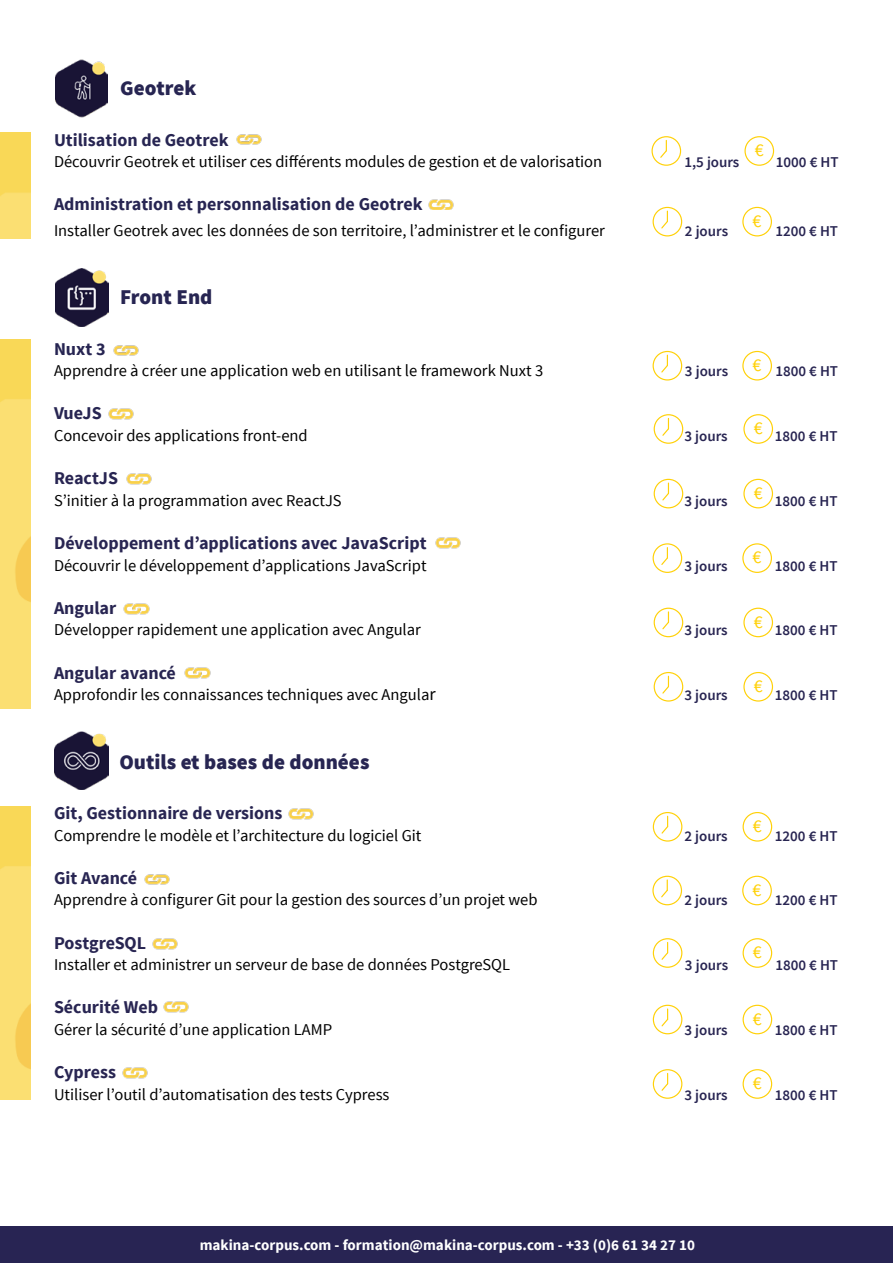
<style>
.page{position:relative;width:893px;height:1263px;background:#fff}
.page>*{position:absolute;margin:0;border:0;box-sizing:border-box;transform-origin:0 0}
.t1{font:900 21px "Source Sans Pro";color:#272552}
.t2{font:700 18px "Source Sans Pro";color:#282552}
.t3{font:700 18px "Source Sans Pro";color:#272552}
.t4{font:17.85px "Source Sans Pro";color:#ffd108}
.t5{font:16.5px "Source Sans Pro";color:#000}
.t6{font:600 15px "Source Sans Pro";color:#282552}
.t7{font:700 15px "Source Sans Pro";color:#fff}
.s1{font-size:18px}
</style>
<div class="page">
<div style="left:654px;top:414px;width:29px;height:30px;border:1px solid #ffd108;border-radius:50%"></div>
<svg style="left:662px;top:418px;width:8px;height:18px"></svg>
<div style="left:743px;top:414px;width:30px;height:30px;border:1px solid #ffd108;border-radius:50%"></div>
<div style="left:654px;top:479px;width:29px;height:29px;border:1px solid #ffd108;border-radius:50%"></div>
<svg style="left:662px;top:483px;width:8px;height:18px"></svg>
<div style="left:743px;top:479px;width:30px;height:29px;border:1px solid #ffd108;border-radius:50%"></div>
<div style="left:653px;top:543px;width:29px;height:30px;border:1px solid #ffd108;border-radius:50%"></div>
<svg style="left:661px;top:548px;width:7px;height:17px"></svg>
<div style="left:742px;top:543px;width:30px;height:30px;border:1px solid #ffd108;border-radius:50%"></div>
<div style="left:654px;top:608px;width:29px;height:29px;border:1px solid #ffd108;border-radius:50%"></div>
<svg style="left:662px;top:612px;width:8px;height:18px"></svg>
<div style="left:743px;top:608px;width:30px;height:29px;border:1px solid #ffd108;border-radius:50%"></div>
<div style="left:654px;top:672px;width:29px;height:30px;border:1px solid #ffd108;border-radius:50%"></div>
<svg style="left:662px;top:676px;width:8px;height:18px"></svg>
<div style="left:743px;top:672px;width:30px;height:30px;border:1px solid #ffd108;border-radius:50%"></div>
<img style="left:55px;top:269px;width:54px;height:57px">
<img style="left:0;top:340px;width:31px;height:368px">
<img style="left:0;top:807px;width:31px;height:292px">
<img style="left:109px;top:409px;width:25px;height:10px">
<img style="left:127px;top:474px;width:25px;height:11px">
<img style="left:435px;top:537px;width:26px;height:11px">
<img style="left:185px;top:668px;width:25px;height:11px">
<img style="left:124px;top:603px;width:25px;height:11px">
<div style="left:0;top:1227px;width:893px;height:36px;background:#282453"></div>
<div style="left:653px;top:351px;width:29px;height:29px;border:1px solid #ffd108;border-radius:50%"></div>
<svg style="left:661px;top:355px;width:7px;height:18px"></svg>
<div style="left:742px;top:351px;width:30px;height:29px;border:1px solid #ffd108;border-radius:50%"></div>
<div style="left:653px;top:812px;width:29px;height:30px;border:1px solid #ffd108;border-radius:50%"></div>
<svg style="left:661px;top:816px;width:8px;height:18px"></svg>
<div style="left:743px;top:812px;width:29px;height:30px;border:1px solid #ffd108;border-radius:50%"></div>
<div style="left:653px;top:938px;width:29px;height:30px;border:1px solid #ffd108;border-radius:50%"></div>
<svg style="left:661px;top:942px;width:8px;height:18px"></svg>
<div style="left:743px;top:938px;width:29px;height:30px;border:1px solid #ffd108;border-radius:50%"></div>
<div style="left:653px;top:1005px;width:29px;height:29px;border:1px solid #ffd108;border-radius:50%"></div>
<svg style="left:661px;top:1009px;width:8px;height:18px"></svg>
<div style="left:743px;top:1005px;width:29px;height:29px;border:1px solid #ffd108;border-radius:50%"></div>
<div style="left:653px;top:1069px;width:29px;height:30px;border:1px solid #ffd108;border-radius:50%"></div>
<svg style="left:661px;top:1073px;width:8px;height:18px"></svg>
<div style="left:743px;top:1069px;width:29px;height:30px;border:1px solid #ffd108;border-radius:50%"></div>
<img style="left:54px;top:731px;width:54px;height:58px">
<img style="left:289px;top:808px;width:25px;height:11px">
<img style="left:152px;top:938px;width:25px;height:11px">
<img style="left:163px;top:1002px;width:26px;height:11px">
<img style="left:122px;top:1067px;width:26px;height:11px">
<img style="left:0;top:133px;width:30px;height:105px">
<div style="left:653px;top:207px;width:29px;height:29px;border:1px solid #ffd108;border-radius:50%"></div>
<svg style="left:661px;top:211px;width:7px;height:18px"></svg>
<div style="left:742px;top:207px;width:30px;height:29px;border:1px solid #ffd108;border-radius:50%"></div>
<div style="left:651px;top:136px;width:30px;height:30px;border:1px solid #ffd108;border-radius:50%"></div>
<svg style="left:660px;top:140px;width:7px;height:18px"></svg>
<div style="left:744px;top:136px;width:30px;height:30px;border:1px solid #ffd108;border-radius:50%"></div>
<img style="left:55px;top:59px;width:53px;height:59px">
<img style="left:237px;top:134px;width:25px;height:10px">
<img style="left:428px;top:199px;width:25px;height:11px">
<img style="left:114px;top:345px;width:25px;height:11px">
<img style="left:144px;top:874px;width:25px;height:10px">
<div style="left:652px;top:876px;width:30px;height:29px;border:1px solid #ffd108;border-radius:50%"></div>
<svg style="left:661px;top:880px;width:7px;height:18px"></svg>
<div style="left:742px;top:876px;width:30px;height:29px;border:1px solid #ffd108;border-radius:50%"></div>
<p class="t1" style="left:120px;top:75px;width:78px">Geotrek</p>
<p class="t3" style="left:54px;top:128px;width:176px">Utilisation de Geotrek</p>
<p class="t5" style="left:54px;top:152px;width:550px">Découvrir Geotrek et utiliser ces différents modules de gestion et de valorisation</p>
<p class="t6" style="left:684px;top:153px;width:57px">1,5 jours</p>
<p class="t6" style="left:776px;top:153px;width:64px">1000 € HT</p>
<p class="t3" style="left:54px;top:193px;width:370px">Administration et personnalisation de Geotrek</p>
<p class="t5" style="left:54px;top:220px;width:552px">Installer Geotrek avec les données de son territoire, l’administrer et le configurer</p>
<p class="t6" style="left:685px;top:221px;width:45px">2 jours</p>
<p class="t6" style="left:775px;top:221px;width:64px">1200 € HT</p>
<p class="t4" style="left:755px;top:139px;width:10px">€</p>
<p class="t4" style="left:753px;top:210px;width:10px">€</p>
<p class="t1" style="left:120px;top:283px;width:94px">Front End</p>
<p class="t3" style="left:54px;top:337px;width:53px">Nuxt 3</p>
<p class="t5" style="left:54px;top:360px;width:491px">Apprendre à créer une application web en utilisant le framework Nuxt 3</p>
<p class="t6" style="left:685px;top:362px;width:45px">3 jours</p>
<p class="t6" style="left:775px;top:362px;width:64px">1800 € HT</p>
<p class="t3" style="left:54px;top:402px;width:49px">VueJS</p>
<p class="t5" style="left:54px;top:425px;width:255px">Concevoir des applications front-end</p>
<p class="t6" style="left:684px;top:426px;width:45px">3 jours</p>
<p class="t6" style="left:775px;top:426px;width:64px">1800 € HT</p>
<p class="t2" style="left:54px;top:467px;width:66px">ReactJS</p>
<p class="t5" style="left:54px;top:490px;width:289px">S’initier à la programmation avec ReactJS</p>
<p class="t6" style="left:684px;top:491px;width:45px">3 jours</p>
<p class="t6" style="left:775px;top:491px;width:64px">1800 € HT</p>
<p class="t2" style="left:54px;top:531px;width:374px">Développement d’applications avec JavaScript</p>
<p class="t5" style="left:54px;top:555px;width:374px">Découvrir le développement d’applications JavaScript</p>
<p class="t6" style="left:684px;top:556px;width:45px">3 jours</p>
<p class="t6" style="left:775px;top:556px;width:64px">1800 € HT</p>
<p class="t2" style="left:54px;top:596px;width:64px">Angular</p>
<p class="t5" style="left:54px;top:620px;width:369px">Développer rapidement une application avec Angular</p>
<p class="t6" style="left:684px;top:621px;width:45px">3 jours</p>
<p class="t6" style="left:775px;top:621px;width:64px">1800 € HT</p>
<p class="t2" style="left:54px;top:661px;width:123px">Angular avancé</p>
<p class="t5" style="left:54px;top:684px;width:383px">Approfondir les connaissances techniques avec Angula<span class="s1">r</span></p>
<p class="t6" style="left:684px;top:686px;width:45px">3 jours</p>
<p class="t6" style="left:775px;top:686px;width:64px">1800 € HT</p>
<p class="t4" style="left:753px;top:354px;width:10px">€</p>
<p class="t4" style="left:754px;top:417px;width:10px">€</p>
<p class="t4" style="left:754px;top:482px;width:10px">€</p>
<p class="t4" style="left:753px;top:546px;width:10px">€</p>
<p class="t4" style="left:754px;top:611px;width:10px">€</p>
<p class="t4" style="left:754px;top:675px;width:10px">€</p>
<p class="t1" style="left:119px;top:748px;width:252px">Outils et bases de données</p>
<p class="t2" style="left:54px;top:801px;width:230px">Git, Gestionnaire de versions</p>
<p class="t5" style="left:54px;top:825px;width:369px">Comprendre le modèle et l’architecture du logiciel Git</p>
<p class="t6" style="left:684px;top:826px;width:45px">2 jours</p>
<p class="t6" style="left:775px;top:826px;width:64px">1200 € HT</p>
<p class="t2" style="left:54px;top:866px;width:85px">Git Avancé</p>
<p class="t5" style="left:54px;top:890px;width:485px">Apprendre à configurer Git pour la gestion des sources d’un projet web</p>
<p class="t6" style="left:684px;top:891px;width:45px">2 jours</p>
<p class="t6" style="left:775px;top:891px;width:64px">1200 € HT</p>
<p class="t2" style="left:54px;top:931px;width:94px">PostgreSQL</p>
<p class="t5" style="left:54px;top:954px;width:457px">Installer et administrer un serveur de base de données PostgreSQL</p>
<p class="t6" style="left:685px;top:956px;width:45px">3 jours</p>
<p class="t6" style="left:775px;top:956px;width:64px">1800 € HT</p>
<p class="t2" style="left:54px;top:996px;width:106px">Sécurité Web</p>
<p class="t5" style="left:54px;top:1019px;width:280px">Gérer la sécurité d’une application LAMP</p>
<p class="t6" style="left:684px;top:1020px;width:45px">3 jours</p>
<p class="t6" style="left:775px;top:1020px;width:64px">1800 € HT</p>
<p class="t2" style="left:54px;top:1061px;width:64px">Cypress</p>
<p class="t5" style="left:54px;top:1084px;width:337px">Utiliser l’outil d’automatisation des tests Cypress</p>
<p class="t6" style="left:684px;top:1085px;width:45px">3 jours</p>
<p class="t6" style="left:775px;top:1085px;width:64px">1800 € HT</p>
<p class="t4" style="left:753px;top:815px;width:10px">€</p>
<p class="t4" style="left:752px;top:879px;width:10px">€</p>
<p class="t4" style="left:753px;top:941px;width:10px">€</p>
<p class="t4" style="left:753px;top:1008px;width:10px">€</p>
<p class="t4" style="left:753px;top:1072px;width:10px">€</p>
<p class="t7" style="left:200px;top:1235px;width:497px">makina-corpus.com - formation@makina-corpus.com - +33 (0)6 61 34 27 10</p>
</div>
